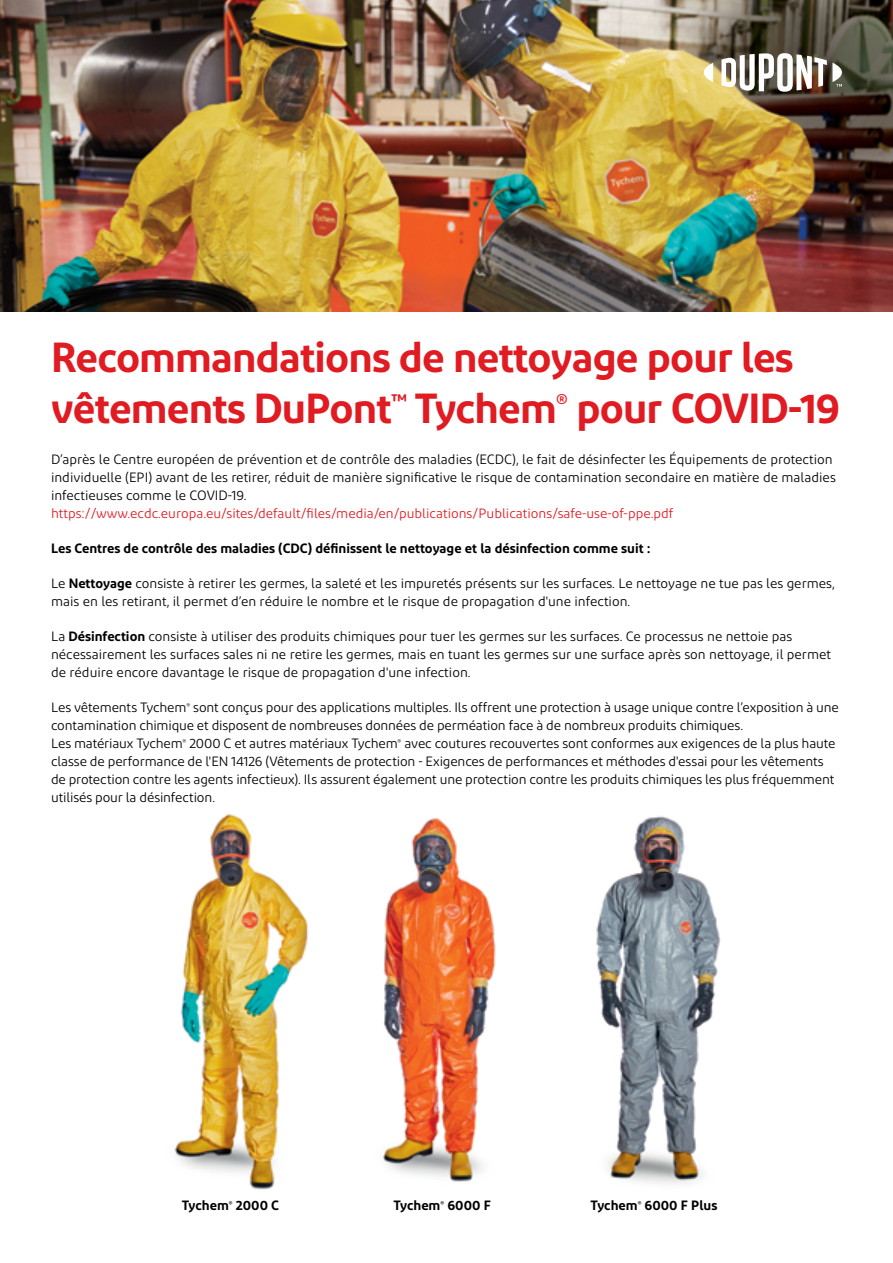
<style>
.page{position:relative;width:893px;height:1263px;background:#fff}
.page>*{position:absolute;margin:0;border:0;box-sizing:border-box;transform-origin:0 0}
.t1{font:600 42px/51px "Diodrum";letter-spacing:-.02em;color:#e11b22}
.t2{font:13.5px/18px "Diodrum";letter-spacing:-.005em;color:#000}
.t3{font:600 13.5px "Diodrum";color:#000}
.t4{font:13.5px "Diodrum";color:#e11b22}
.s1{font-weight:600}
</style>
<div class="page">
<img style="left:174px;top:814px;width:135px;height:376px">
<img style="left:596px;top:816px;width:125px;height:368px">
<img style="left:382px;top:818px;width:114px;height:364px">
<img style="left:0;top:0;width:893px;height:311px">
<svg style="left:704px;top:63px;width:9px;height:19px"></svg>
<svg style="left:721px;top:53px;width:121px;height:39px"></svg>
<h1 class="t1" style="left:51px;top:331px;width:791px">Recommandations de nettoyage pour les vêtements DuPont<sup>™</sup> Tychem<sup>®</sup> pour COVID-19</h1>
<p class="t2" style="left:51px;top:450px;width:786px">D’après le Centre européen de prévention et de contrôle des maladies (ECDC), le fait de désinfecter les Équipements de protection individuelle (EPI) avant de les retirer, réduit de manière significative le risque de contamination secondaire en matière de maladies infectieuses comme le COVID-19.</p>
<p class="t4" style="left:51px;top:505px;width:624px">https://www.ecdc.europa.eu/sites/default/files/media/en/publications/Publications/safe-use-of-ppe.pdf</p>
<p class="t3" style="left:51px;top:540px;width:601px">Les Centres de contrôle des maladies (CDC) définissent le nettoyage et la désinfection comme suit :</p>
<p class="t2" style="left:51px;top:574px;width:785px">Le <span class="s1">Nettoyage</span> consiste à retirer les germes, la saleté et les impuretés présents sur les surfaces. Le nettoyage ne tue pas les germes, mais en les retirant, il permet d’en réduire le nombre et le risque de propagation d'une infection.</p>
<p class="t2" style="left:51px;top:627px;width:781px">La <span class="s1">Désinfection</span> consiste à utiliser des produits chimiques pour tuer les germes sur les surfaces. Ce processus ne nettoie pas nécessairement les surfaces sales ni ne retire les germes, mais en tuant les germes sur une surface après son nettoyage, il permet de réduire encore davantage le risque de propagation d'une infection.</p>
<p class="t2" style="left:51px;top:698px;width:789px">Les vêtements Tychem<sup>®</sup> sont conçus pour des applications multiples. Ils offrent une protection à usage unique contre l’exposition à une contamination chimique et disposent de nombreuses données de perméation face à de nombreux produits chimiques.<br>Les matériaux Tychem<sup>®</sup> 2000 C et autres matériaux Tychem<sup>®</sup> avec coutures recouvertes sont conformes aux exigences de la plus haute classe de performance de l'EN 14126 (Vêtements de protection - Exigences de performances et méthodes d'essai pour les vêtements de protection contre les agents infectieux). Ils assurent également une protection contre les produits chimiques les plus fréquemment utilisés pour la désinfection.</p>
<p class="t3" style="left:182px;top:1197px;width:99px">Tychem<sup>®</sup> 2000 C</p>
<p class="t3" style="left:591px;top:1197px;width:128px">Tychem<sup>®</sup> 6000 F Plus</p>
<p class="t3" style="left:393px;top:1197px;width:99px">Tychem<sup>®</sup> 6000 F</p>
</div>
